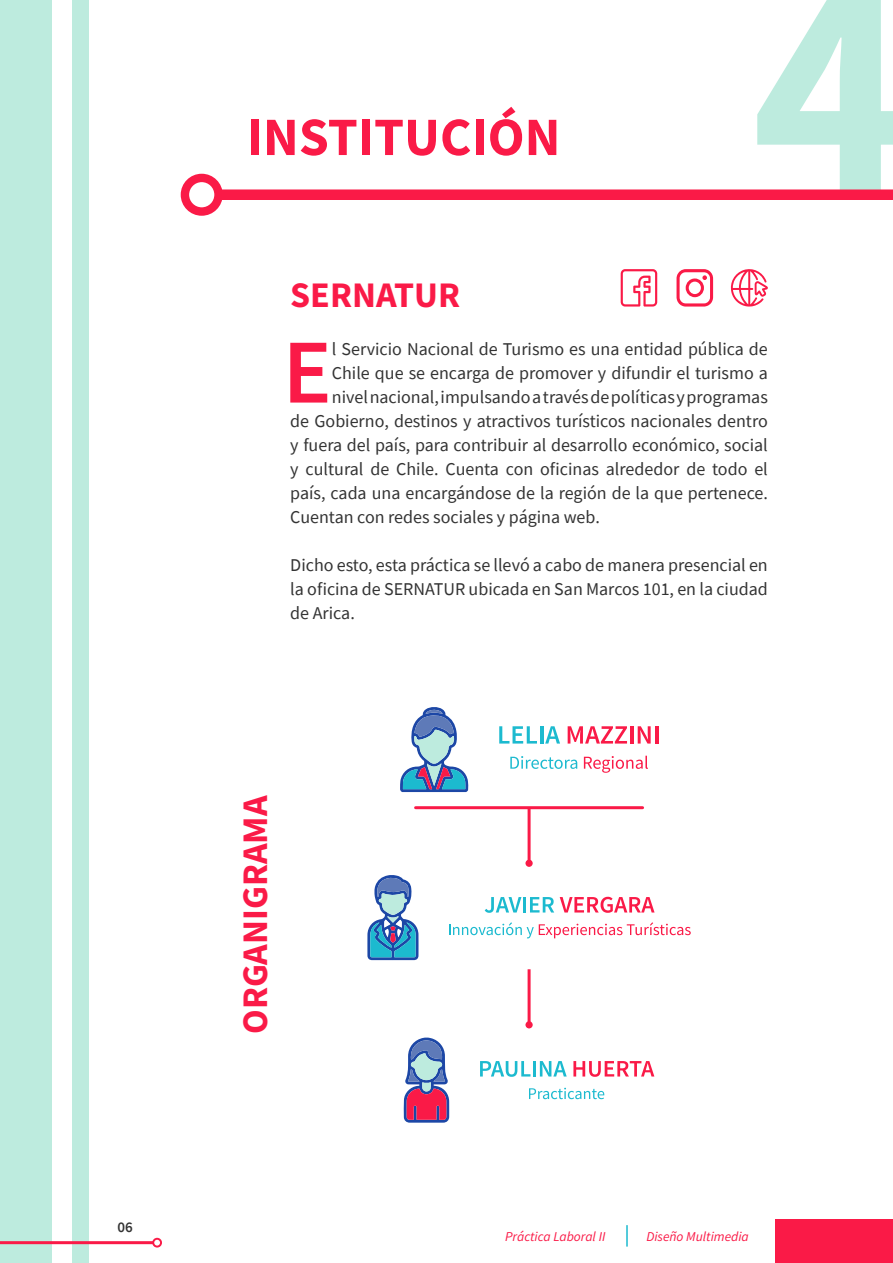
<style>
.page{position:relative;width:893px;height:1263px;background:#fff}
.page>*{position:absolute;margin:0;border:0;box-sizing:border-box;transform-origin:0 0}
.t1{font:700 300px "Source Sans Pro";color:#bdebde}
.t2{font:600 91.35px "Source Sans Pro";color:#fa1a47}
.t3{font:700 54px "Source Sans Pro";color:#fa1a47}
.t4{font:700 36px "Source Sans Pro";color:#fa1a47}
.t5{font:18px/24px "Source Sans Pro";color:#333;text-align:justify}
.t6{font:600 15px "Source Sans Pro";color:#333}
.t7{font:italic 13.5px "Source Sans Pro";color:#fa1a47}
</style>
<div class="page">
<div style="left:0;top:0;width:52px;height:1263px;background:#bdebde"></div>
<div style="left:72px;top:0;width:17px;height:1263px;background:#bdebde"></div>
<div style="left:775px;top:1220px;width:118px;height:43px;background:#fa1a47"></div>
<div style="left:219px;top:189px;width:674px;height:11px;background:#fa1a47"></div>
<div style="left:181px;top:174px;width:42px;height:42px;border:8px solid #fa1a47;border-radius:50%"></div>
<hr style="left:626px;top:1225px;width:2px;height:21px;background:#1cbacf">
<hr style="left:0;top:1241px;width:153px;height:3px;background:#fa1a47">
<div style="left:152px;top:1238px;width:10px;height:9px;border:2px solid #fa1a47;border-radius:50%"></div>
<svg style="left:400px;top:707px;width:68px;height:85px"></svg>
<svg style="left:499px;top:726px;width:38px;height:17px"></svg>
<hr style="left:540px;top:726px;width:3px;height:17px;background:#1cbacf">
<svg style="left:545px;top:726px;width:15px;height:17px"></svg>
<svg style="left:568px;top:726px;width:59px;height:17px"></svg>
<hr style="left:630px;top:726px;width:3px;height:17px;background:#fa1a47">
<svg style="left:638px;top:726px;width:13px;height:17px"></svg>
<hr style="left:655px;top:726px;width:3px;height:17px;background:#fa1a47">
<svg style="left:510px;top:756px;width:67px;height:13px"></svg>
<svg style="left:584px;top:756px;width:64px;height:17px"></svg>
<svg style="left:367px;top:875px;width:52px;height:85px"></svg>
<svg style="left:485px;top:897px;width:36px;height:16px"></svg>
<hr style="left:523px;top:897px;width:3px;height:15px;background:#1cbacf">
<svg style="left:530px;top:897px;width:24px;height:15px"></svg>
<svg style="left:560px;top:897px;width:94px;height:16px"></svg>
<svg style="left:449px;top:922px;width:242px;height:16px"></svg>
<svg style="left:404px;top:1037px;width:45px;height:86px"></svg>
<svg style="left:480px;top:1061px;width:50px;height:16px"></svg>
<hr style="left:533px;top:1061px;width:3px;height:15px;background:#1cbacf">
<svg style="left:540px;top:1061px;width:27px;height:15px"></svg>
<svg style="left:573px;top:1061px;width:81px;height:16px"></svg>
<svg style="left:529px;top:1088px;width:75px;height:11px"></svg>
<hr style="left:416px;top:806px;width:227px;height:3px;background:#fa1a47">
<hr style="left:528px;top:808px;width:3px;height:55px;background:#fa1a47">
<div style="left:525px;top:860px;width:8px;height:7px;background:#fa1a47;border-radius:50%"></div>
<hr style="left:528px;top:969px;width:3px;height:56px;background:#fa1a47">
<div style="left:525px;top:1021px;width:8px;height:7px;background:#fa1a47;border-radius:50%"></div>
<svg style="left:730px;top:269px;width:38px;height:38px"></svg>
<svg style="left:676px;top:269px;width:37px;height:38px"></svg>
<svg style="left:621px;top:269px;width:36px;height:38px"></svg>
<p class="t6" style="left:117px;top:1218px;width:17px">06</p>
<h3 class="t3" style="left:247px;top:101px;width:307px">INSTITUCIÓN</h3>
<h1 class="t1" style="left:752px;top:-112px;width:160px">4</h1>
<h3 class="t4" style="left:290px;top:270px;width:127px">SERNATUR</h3>
<h2 class="t2" style="left:283px;top:315px;width:51px">E</h2>
<p class="t5" style="left:332px;top:336px;width:437px">l Servicio Nacional de Turismo es una entidad pública de</p>
<p class="t5" style="left:332px;top:360px;width:437px">Chile que se encarga de promover y difundir el turismo a</p>
<p class="t5" style="left:332px;top:384px;width:437px">nivel nacional, impulsando a través de políticas y programas</p>
<p class="t5" style="left:290px;top:408px;width:479px">de Gobierno, destinos y atractivos turísticos nacionales dentro</p>
<p class="t5" style="left:290px;top:432px;width:479px">y fuera del país, para contribuir al desarrollo económico, social</p>
<p class="t5" style="left:290px;top:456px;width:479px">y cultural de Chile. Cuenta con oficinas alrededor de todo el</p>
<p class="t5" style="left:290px;top:480px;width:479px">país, cada una encargándose de la región de la que pertenece.</p>
<p class="t5" style="left:290px;top:504px;width:311px">Cuentan con redes sociales y página web.</p>
<p class="t5" style="left:290px;top:552px;width:479px">Dicho esto, esta práctica se llevó a cabo de manera presencial en la oficina de SERNATUR ubicada en San Marcos 101, en la ciudad de Arica.</p>
<h3 class="t4" style="left:231px;top:1034px;width:240px;rotate:-90deg">ORGANIGRAMA</h3>
<p class="t7" style="left:505px;top:1228px;width:102px">Práctica Laboral II</p>
<p class="t7" style="left:646px;top:1228px;width:104px">Diseño Multimedia</p>
</div>
